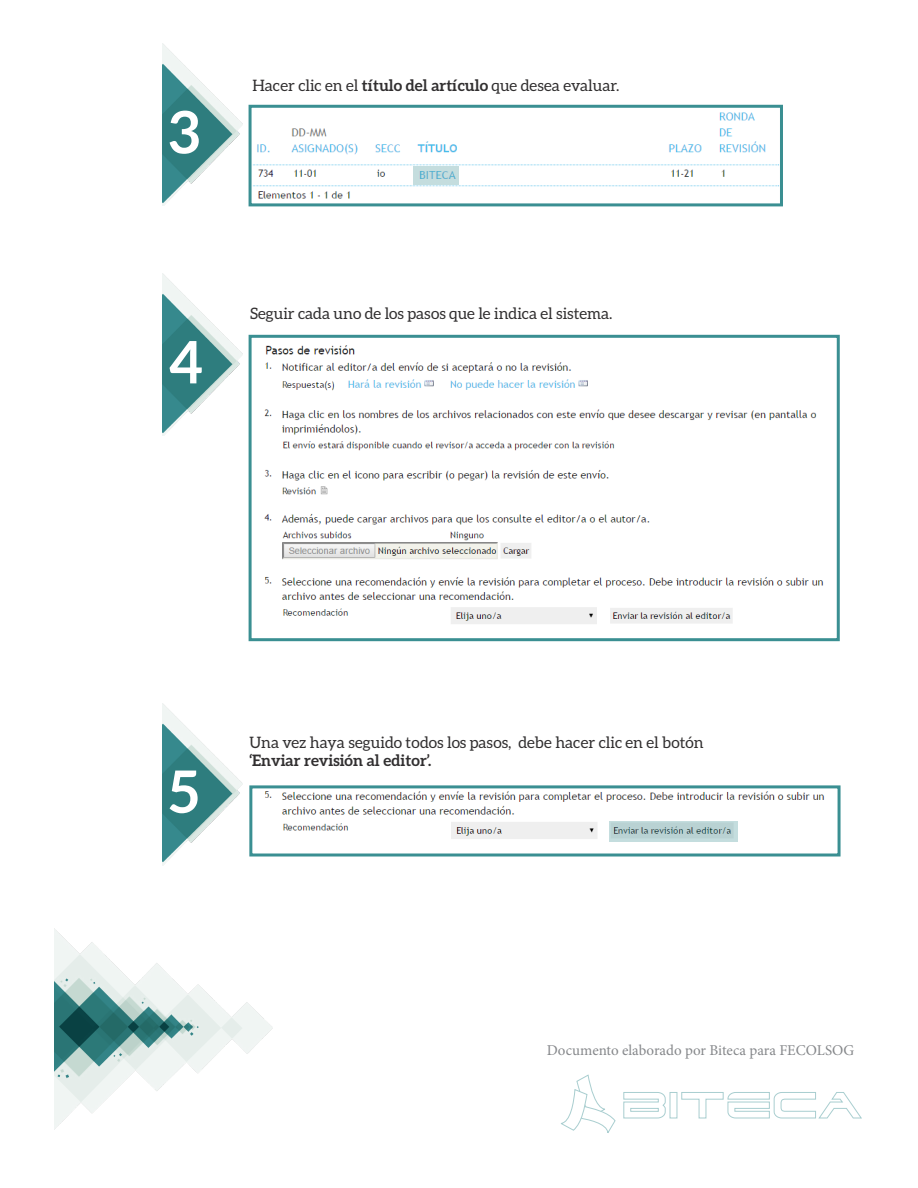
<style>
.page{position:relative;width:918px;height:1188px;background:#fff}
.page>*{position:absolute;margin:0;border:0;box-sizing:border-box;transform-origin:0 0}
.t1{font:700 58.5px "Aleo";color:#fff}
.t2{font:15.75px "Aleo";color:#312f30}
.t3{font:700 15.75px "Aleo";color:#312f30}
.t4{font:15px "Minion Pro";color:#86888b}
.s1{font-weight:700}
</style>
<div class="page">
<img style="left:54px;top:928px;width:218px;height:202px">
<svg style="left:561px;top:1074px;width:55px;height:59px"></svg>
<svg style="left:623px;top:1092px;width:43px;height:27px"></svg>
<svg style="left:681px;top:1092px;width:181px;height:27px"></svg>
<img style="left:162px;top:274px;width:81px;height:162px">
<img style="left:162px;top:703px;width:81px;height:162px">
<img style="left:162px;top:44px;width:81px;height:162px">
<img style="left:253px;top:112px;width:526px;height:87px">
<div style="left:249px;top:105px;width:534px;height:101px;border:3px solid #3a8f92"></div>
<svg style="left:413px;top:167px;width:46px;height:18px"></svg>
<img style="left:264px;top:345px;width:560px;height:279px">
<div style="left:249px;top:335px;width:591px;height:306px;border:3px solid #3a8f92"></div>
<img style="left:264px;top:791px;width:561px;height:51px">
<div style="left:249px;top:785px;width:592px;height:72px;border:3px solid #3a8f92"></div>
<svg style="left:610px;top:821px;width:128px;height:20px;background:#b0c9ca"></svg>
<p class="t1" style="left:169px;top:99px;width:33px">3</p>
<p class="t2" style="left:252px;top:77px;width:369px">Hacer clic en el <span class="s1">título del artículo</span> que desea evaluar.</p>
<p class="t1" style="left:169px;top:329px;width:36px">4</p>
<p class="t2" style="left:250px;top:305px;width:364px">Seguir cada uno de los pasos que le indica el sistema.</p>
<p class="t1" style="left:169px;top:758px;width:32px">5</p>
<p class="t2" style="left:249px;top:733px;width:456px">Una vez haya seguido todos los pasos, debe hacer clic en el botón</p>
<p class="t3" style="left:249px;top:752px;width:184px">‘Enviar revisión al editor’.</p>
<p class="t4" style="left:547px;top:1040px;width:309px">Documento elaborado por Biteca para FECOLSOG</p>
</div>
